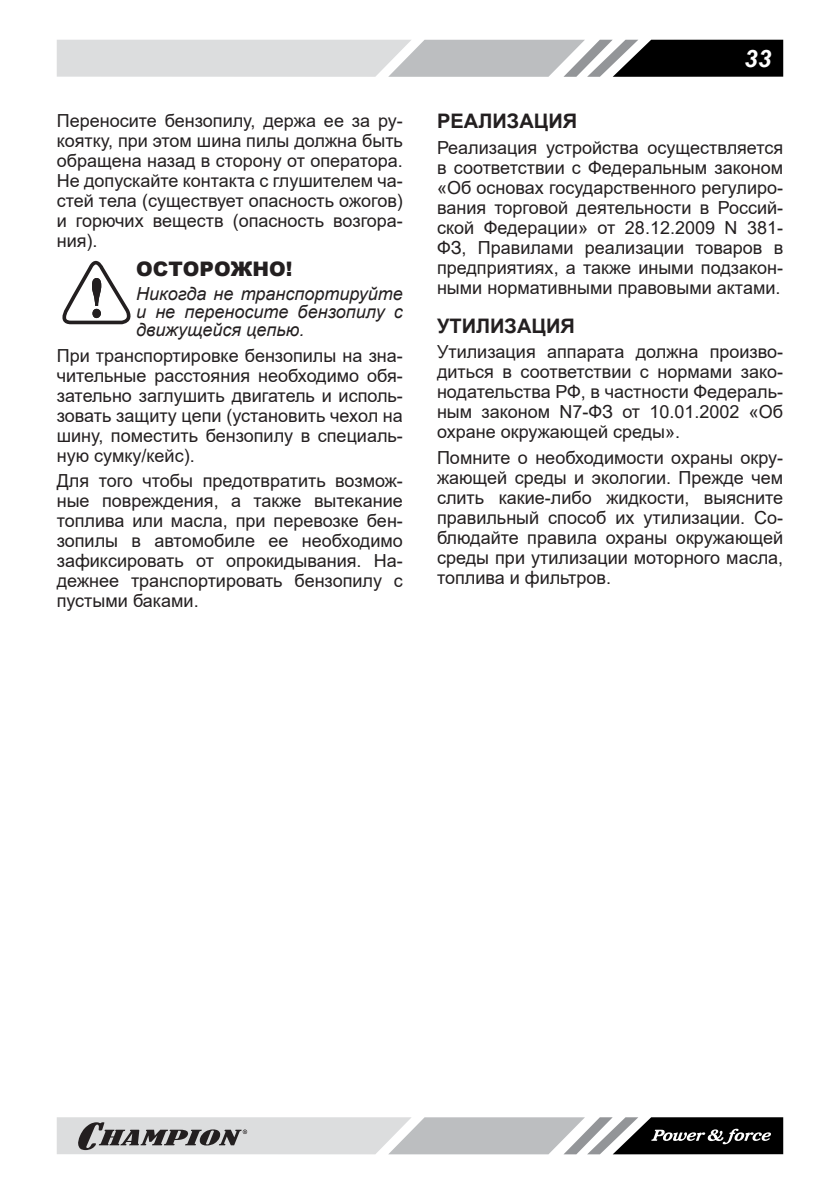
<style>
.page{position:relative;width:840px;height:1191px;background:#fff}
.page>*{position:absolute;margin:0;border:0;box-sizing:border-box;transform-origin:0 0}
.t1{font:italic 700 24px "Arial";color:#fff}
.t2{font:700 20px "Arial";color:#231f20}
.t3{font:900 20px "Arial";color:#231f20}
.t4{font:18px/20px "Arial";color:#231f20;text-align:justify}
.t5{font:italic 18px/18px "Arial";color:#231f20;text-align:justify}
</style>
<div class="page">
<svg style="left:57px;top:40px;width:725px;height:37px;background:#a7a8a9"></svg>
<svg style="left:57px;top:1117px;width:725px;height:37px;background:#a1a2a3"></svg>
<svg style="left:62px;top:261px;width:69px;height:63px"></svg>
<p class="t4" style="left:57px;top:110px;width:347px">Переносите бензопилу, держа ее за ру&shy;коятку, при этом шина пилы должна быть обращена назад в сторону от оператора.<br>Не допускайте контакта с глушителем ча&shy;стей тела (существует опасность ожогов) и горючих веществ (опасность возгора&shy;ния).</p>
<p class="t3" style="left:136px;top:254px;width:158px">ОСТОРОЖНО!</p>
<p class="t5" style="left:136px;top:285px;width:268px">Никогда не транспортируйте и не переносите бензопилу с движущейся цепью.</p>
<p class="t4" style="left:57px;top:345px;width:347px">При транспортировке бензопилы на зна&shy;чительные расстояния необходимо обя&shy;зательно заглушить двигатель и исполь&shy;зовать защиту цепи (установить чехол на шину, поместить бензопилу в специаль&shy;ную сумку/кейс).</p>
<p class="t4" style="left:57px;top:471px;width:347px">Для того чтобы предотвратить возмож&shy;ные повреждения, а также вытекание топлива или масла, при перевозке бен&shy;зопилы в автомобиле ее необходимо зафиксировать от опрокидывания. На&shy;дежнее транспортировать бензопилу с пустыми баками.</p>
<h1 class="t1" style="left:743px;top:44px;width:28px">33</h1>
<p class="t2" style="left:437px;top:107px;width:142px">РЕАЛИЗАЦИЯ</p>
<p class="t4" style="left:437px;top:137px;width:347px">Реализация устройства осуществляется в соответствии с Федеральным законом «Об основах государственного регулиро&shy;вания торговой деятельности в Россий&shy;ской Федерации» от 28.12.2009 N 381- ФЗ, Правилами реализации товаров в предприятиях, а также иными подзакон&shy;ными нормативными правовыми актами.</p>
<p class="t2" style="left:437px;top:312px;width:139px">УТИЛИЗАЦИЯ</p>
<p class="t4" style="left:437px;top:342px;width:347px">Утилизация аппарата должна произво&shy;диться в соответствии с нормами зако&shy;нодательства РФ, в частности Федераль&shy;ным законом N7-ФЗ от 10.01.2002 «Об охране окружающей среды».</p>
<p class="t4" style="left:437px;top:448px;width:347px">Помните о необходимости охраны окру&shy;жающей среды и экологии. Прежде чем слить какие-либо жидкости, выясните правильный способ их утилизации. Со&shy;блюдайте правила охраны окружающей среды при утилизации моторного масла, топлива и фильтров.</p>
</div>
